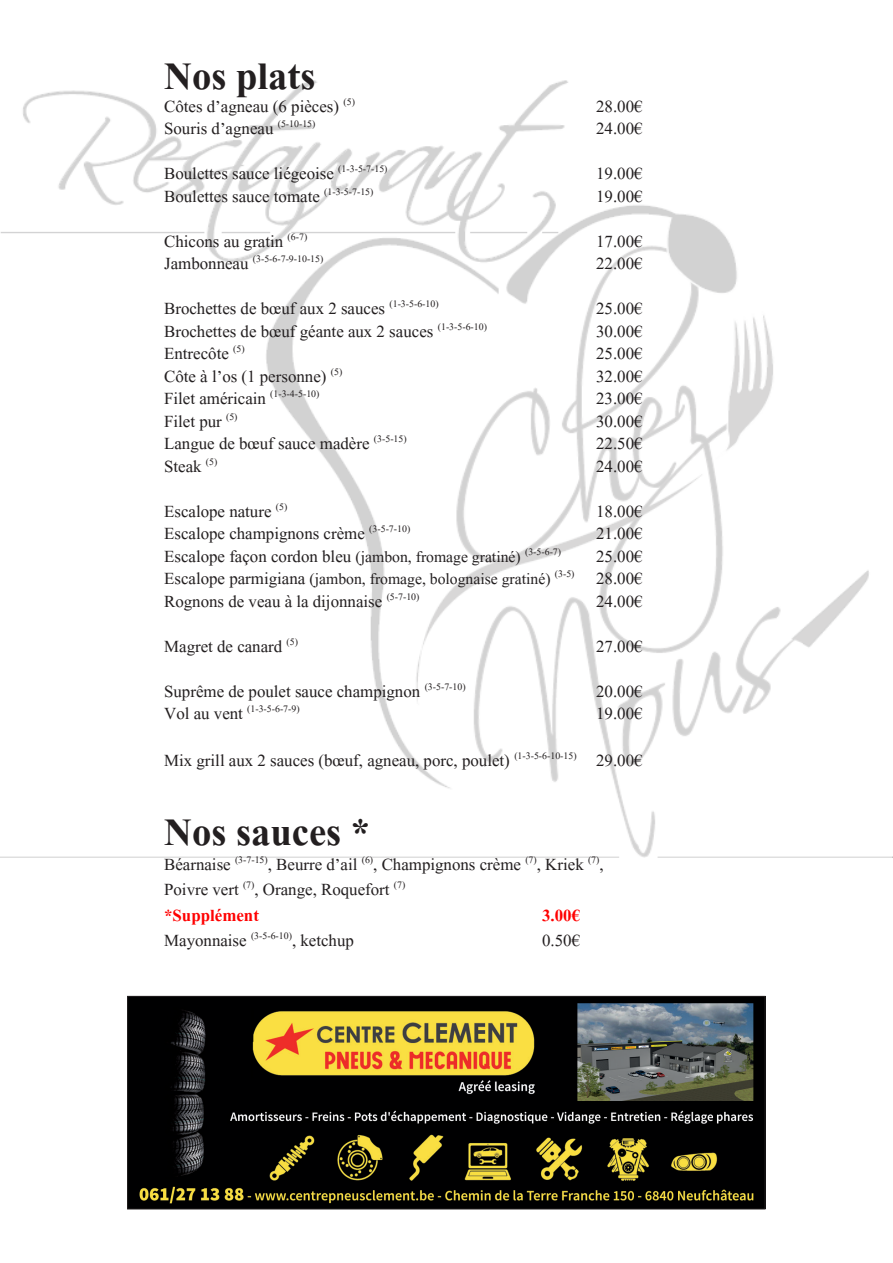
<style>
.page{position:relative;width:893px;height:1263px;background:#fff}
.page>*{position:absolute;margin:0;border:0;box-sizing:border-box;transform-origin:0 0}
.t1{font:700 48px "Aparajita";color:#231f20}
.t2{font:21px "Aparajita";color:#231f20}
.t3{font:700 21px "Aparajita";color:#f00}
.t4{font:19.5px "Aparajita";color:#231f20}
.t5{font:12.3px "Aparajita";color:#231f20}
.s1{font-size:21px}
.s2{font-size:19.5px}
</style>
<div class="page">
<img style="left:0;top:80px;width:893px;height:778px">
<img style="left:129px;top:998px;width:634px;height:209px">
<div style="left:127px;top:996px;width:638px;height:213px;border:1px solid #231f20"></div>
<p class="t1" style="left:164px;top:54px;width:153px">Nos plats</p>
<p class="t2" style="left:164px;top:96px;width:192px">Côtes d’agneau (6 pièces) <sup>(5)</sup></p>
<p class="t2" style="left:596px;top:96px;width:48px">28.00€</p>
<p class="t2" style="left:164px;top:118px;width:153px">Souris d’agneau <sup>(5-10-15)</sup></p>
<p class="t2" style="left:596px;top:118px;width:48px">24.00€</p>
<p class="t2" style="left:164px;top:163px;width:225px">Boulettes sauce liégeoise <sup>(1-3-5-7-15)</sup></p>
<p class="t2" style="left:596px;top:163px;width:48px">19.00€</p>
<p class="t2" style="left:164px;top:186px;width:211px">Boulettes sauce tomate <sup>(1-3-5-7-15)</sup></p>
<p class="t2" style="left:596px;top:186px;width:48px">19.00€</p>
<p class="t2" style="left:164px;top:231px;width:145px">Chicons au gratin <sup>(6-7)</sup></p>
<p class="t2" style="left:596px;top:231px;width:48px">17.00€</p>
<p class="t5" style="left:164px;top:253px;width:161px"><span class="s1">Jambonneau</span> (3-5-6-7-9-10-15)</p>
<p class="t2" style="left:596px;top:253px;width:48px">22.00€</p>
<p class="t2" style="left:164px;top:298px;width:276px">Brochettes de bœuf aux 2 sauces <sup>(1-3-5-6-10)</sup></p>
<p class="t2" style="left:596px;top:298px;width:48px">25.00€</p>
<p class="t2" style="left:164px;top:321px;width:324px">Brochettes de bœuf géante aux 2 sauces <sup>(1-3-5-6-10)</sup></p>
<p class="t2" style="left:596px;top:321px;width:48px">30.00€</p>
<p class="t2" style="left:164px;top:343px;width:82px">Entrecôte <sup>(5)</sup></p>
<p class="t2" style="left:596px;top:343px;width:48px">25.00€</p>
<p class="t2" style="left:164px;top:366px;width:180px">Côte à l’os (1 personne) <sup>(5)</sup></p>
<p class="t2" style="left:596px;top:366px;width:48px">32.00€</p>
<p class="t2" style="left:164px;top:388px;width:157px">Filet américain <sup>(1-3-4-5-10)</sup></p>
<p class="t2" style="left:596px;top:388px;width:48px">23.00€</p>
<p class="t2" style="left:164px;top:411px;width:75px">Filet pur <sup>(5)</sup></p>
<p class="t2" style="left:596px;top:411px;width:48px">30.00€</p>
<p class="t2" style="left:164px;top:433px;width:244px">Langue de bœuf sauce madère <sup>(3-5-15)</sup></p>
<p class="t2" style="left:596px;top:433px;width:48px">22.50€</p>
<p class="t2" style="left:164px;top:456px;width:55px">Steak <sup>(5)</sup></p>
<p class="t2" style="left:596px;top:456px;width:48px">24.00€</p>
<p class="t2" style="left:164px;top:501px;width:125px">Escalope nature <sup>(5)</sup></p>
<p class="t2" style="left:596px;top:501px;width:48px">18.00€</p>
<p class="t2" style="left:164px;top:523px;width:248px">Escalope champignons crème <sup>(3-5-7-10)</sup></p>
<p class="t2" style="left:596px;top:523px;width:48px">21.00€</p>
<p class="t2" style="left:164px;top:546px;width:398px">Escalope façon cordon bleu <span class="s2">(jambon, fromage gratiné)</span> <sup>(3-5-6-7)</sup></p>
<p class="t2" style="left:596px;top:546px;width:48px">25.00€</p>
<p class="t4" style="left:164px;top:569px;width:480px"><span class="s1">Escalope parmigiana</span> (jambon, fromage, bolognaise gratiné) <sup>(3-5)</sup> <span class="s1">28.00€</span></p>
<p class="t2" style="left:164px;top:591px;width:257px">Rognons de veau à la dijonnaise <sup>(5-7-10)</sup></p>
<p class="t2" style="left:596px;top:591px;width:48px">24.00€</p>
<p class="t2" style="left:164px;top:636px;width:135px">Magret de canard <sup>(5)</sup></p>
<p class="t2" style="left:596px;top:636px;width:48px">27.00€</p>
<p class="t2" style="left:164px;top:681px;width:303px">Suprême de poulet sauce champignon <sup>(3-5-7-10)</sup></p>
<p class="t2" style="left:596px;top:681px;width:48px">20.00€</p>
<p class="t5" style="left:164px;top:703px;width:137px"><span class="s1">Vol au vent</span> (1-3-5-6-7-9)</p>
<p class="t2" style="left:596px;top:703px;width:48px">19.00€</p>
<p class="t2" style="left:164px;top:750px;width:480px">Mix grill aux 2 sauces (bœuf, agneau, porc, poulet) <sup>(1-3-5-6-10-15)</sup> 29.00€</p>
<p class="t1" style="left:164px;top:810px;width:207px">Nos sauces *</p>
<p class="t2" style="left:164px;top:854px;width:441px">Béarnaise <sup>(3-7-15)</sup>, Beurre d’ail <sup>(6)</sup>, Champignons crème <sup>(7)</sup>, Kriek <sup>(7)</sup>,</p>
<p class="t2" style="left:164px;top:879px;width:243px">Poivre vert <sup>(7)</sup>, Orange, Roquefort <sup>(7)</sup></p>
<p class="t3" style="left:164px;top:905px;width:96px">*Supplément</p>
<p class="t3" style="left:542px;top:905px;width:39px">3.00€</p>
<p class="t2" style="left:164px;top:930px;width:191px">Mayonnaise <sup>(3-5-6-10)</sup>, ketchup</p>
<p class="t2" style="left:542px;top:930px;width:39px">0.50€</p>
</div>
